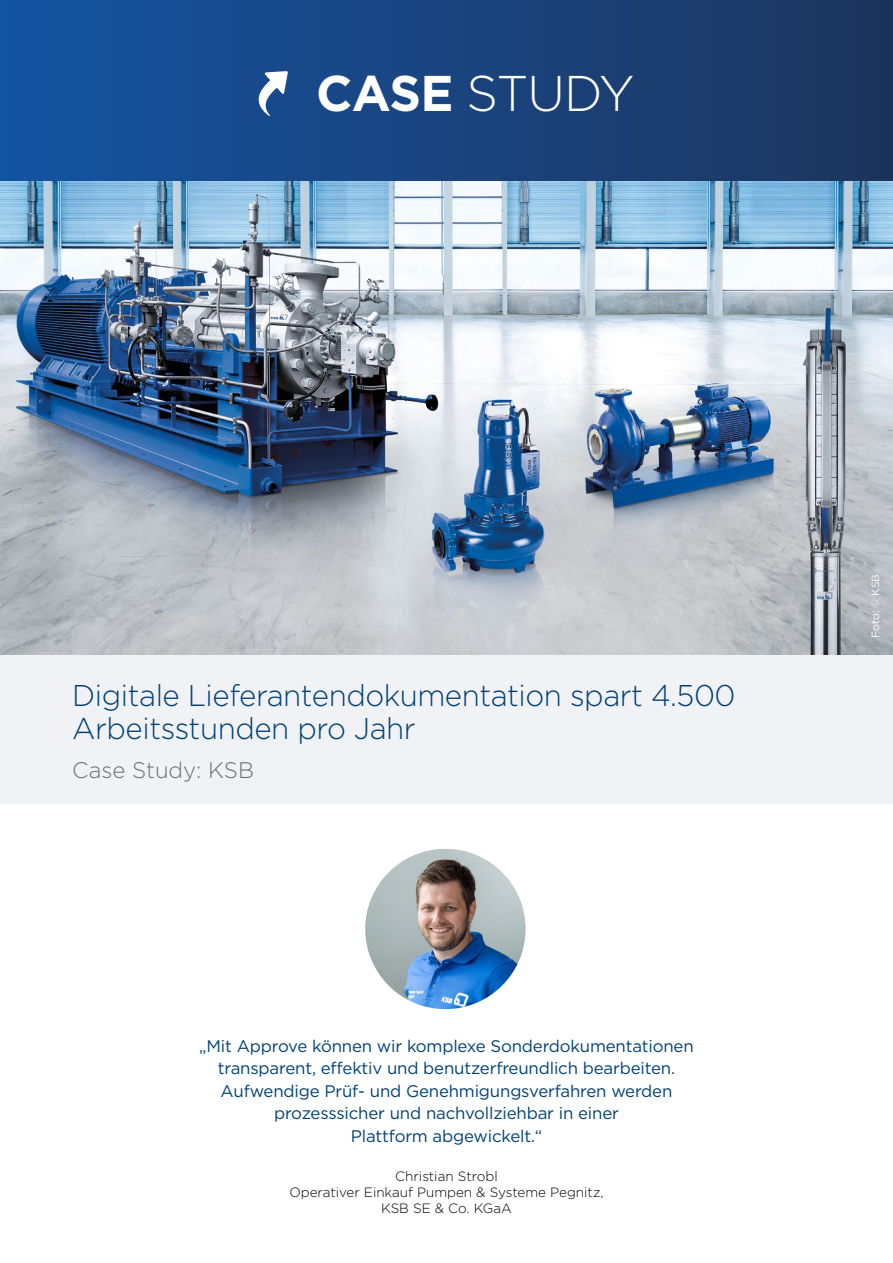
<style>
.page{position:relative;width:893px;height:1263px;background:#fff}
.page>*{position:absolute;margin:0;border:0;box-sizing:border-box;transform-origin:0 0}
.H1-1{font:300 50.1px "Gotham";letter-spacing:-.02em;color:#fff}
.H2-2{font:300 30px/33px "Gotham";letter-spacing:-.015em;color:#004177}
.H1-2{font:300 22.5px "Gotham";color:#706f6f}
.P-Statement-2{font:16.8px/22.5px "Gotham";letter-spacing:-.01em;color:#004177}
.P-Portraitfoto-2{font:300 13.5px "Gotham";color:#000}
.t1{font:10.5px "Gotham";letter-spacing:-.01em;color:#fff}
.s1{font-weight:700}
</style>
<div class="page">
<img style="left:0;top:181px;width:893px;height:474px">
<div style="left:0;top:655px;width:893px;height:149px;background:#f1f2f5"></div>
<img style="left:365px;top:849px;width:160px;height:160px;border-radius:80px">
<div style="left:0;top:0;width:893px;height:181px;background:linear-gradient(to right,#1453a2,#1d355d)"></div>
<svg style="left:252px;top:71px;width:36px;height:45px"></svg>
<h1 class="H1-1" style="left:316px;top:62px;width:320px"><span class="s1">CASE</span> STUDY</h1>
<h2 class="H2-2" style="left:72px;top:678px;width:665px">Digitale Lieferantendokumentation spart 4.500<br>Arbeitsstunden pro Jahr</h2>
<h1 class="H1-2" style="left:72px;top:756px;width:183px">Case Study: KSB</h1>
<p class="P-Statement-2" style="left:199px;top:1034px;width:496px">„Mit Approve können wir komplexe Sonderdokumentationen</p>
<p class="P-Statement-2" style="left:218px;top:1057px;width:459px">transparent, effektiv und benutzerfreundlich bearbeiten.<br>Aufwendige Prüf- und Genehmigungsverfahren werden</p>
<p class="P-Statement-2" style="left:274px;top:1102px;width:346px">prozesssicher und nachvollziehbar in einer</p>
<p class="P-Statement-2" style="left:351px;top:1124px;width:193px">Plattform abgewickelt.“</p>
<p class="P-Portraitfoto-2" style="left:395px;top:1167px;width:104px">Christian Strobl</p>
<p class="P-Portraitfoto-2" style="left:289px;top:1183px;width:316px">Operativer Einkauf Pumpen &amp; Systeme Pegnitz,</p>
<p class="P-Portraitfoto-2" style="left:381px;top:1200px;width:132px">KSB SE &amp; Co. KGaA</p>
<p class="t1" style="left:869px;top:638px;width:65px;rotate:-90deg">Foto: © KSB</p>
</div>
